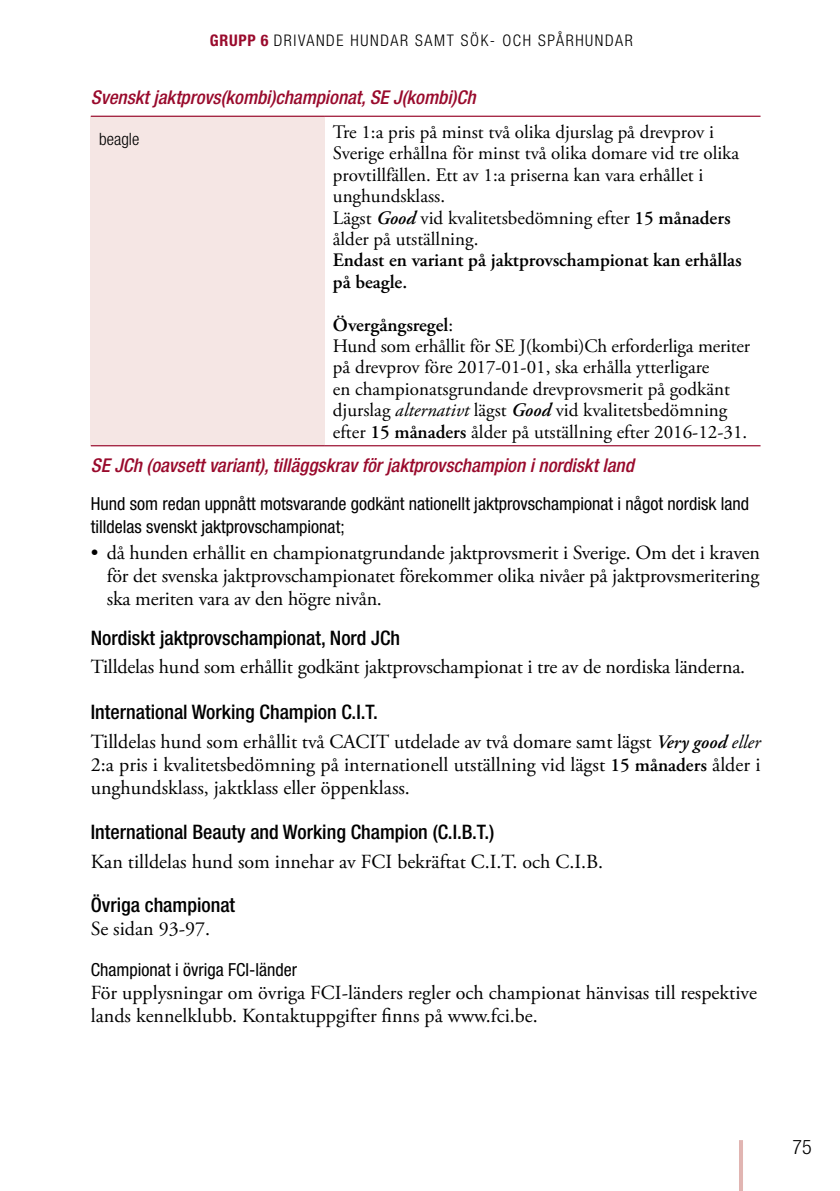
<style>
.page{position:relative;width:840px;height:1191px;background:#fff}
.page>*{position:absolute;margin:0;border:0;box-sizing:border-box;transform-origin:0 0}
.t1{font:20px/23px "Adobe Garamond Pro";color:#000;text-align:justify}
.t2{font:500 condensed 20px "Helvetica Neue LT Std";color:#000}
.t3{font:300 condensed 20px "Helvetica Neue LT Std";color:#000}
.t4{font:19px/21.4px "Adobe Garamond Pro";color:#000}
.t5{font:italic 500 condensed 19px "Helvetica Neue LT Std";color:#990a2c}
.t6{font:600 19px/21.4px "Adobe Garamond Pro";color:#000}
.t7{font:condensed 18px/23px "Helvetica Neue LT Std";color:#000}
.t8{font:300 condensed 17px "Helvetica Neue LT Std";color:#000}
.t9{font:300 condensed 16px "Helvetica Neue LT Std";letter-spacing:.1em;color:#000}
.s1{font-weight:700;color:#990a2c}
.s2{font-weight:600;font-style:italic}
.s3{font-weight:600}
.s4{font-style:italic}
.s5{font-weight:600;font-style:italic;font-size:19px}
.s6{font-style:italic;font-size:19px}
.s7{font-weight:600;font-size:19px}
</style>
<div class="page">
<svg style="left:739px;top:1140px;width:3px;height:51px"></svg>
<div style="left:91px;top:116px;width:234px;height:330px;background:#f5e6e4"></div>
<hr style="left:91px;top:116px;width:234px;height:1px;background:#990a2c">
<hr style="left:325px;top:116px;width:435px;height:1px;background:#990a2c">
<hr style="left:91px;top:445px;width:234px;height:1px;background:#990a2c">
<hr style="left:325px;top:445px;width:435px;height:1px;background:#990a2c">
<p class="t9" style="left:210px;top:31px;width:424px"><span class="s1">GRUPP 6</span> DRIVANDE HUNDAR SAMT SÖK- OCH SPÅRHUNDAR</p>
<p class="t5" style="left:91px;top:86px;width:386px">Svenskt jaktprovs(kombi)championat, SE J(kombi)Ch</p>
<p class="t8" style="left:99px;top:130px;width:41px">beagle</p>
<p class="t4" style="left:333px;top:122px;width:407px">Tre 1:a pris på minst två olika djurslag på drevprov i Sverige erhållna för minst två olika domare vid tre olika provtillfällen. Ett av 1:a priserna kan vara erhållet i unghundsklass.<br>Lägst <span class="s2">Good</span> vid kvalitetsbedömning efter <span class="s3">15 månaders </span>ålder på utställning.</p>
<p class="t6" style="left:333px;top:250px;width:410px">Endast en variant på jaktprovschampionat kan erhållas på beagle.</p>
<p class="t4" style="left:333px;top:315px;width:418px"><span class="s3">Övergångsregel</span>:<br>Hund som erhållit för SE J(kombi)Ch erforderliga meriter på drevprov före 2017-01-01, ska erhålla ytterligare<br>en championatsgrundande drevprovsmerit på godkänt djurslag <span class="s4">alternativt</span> lägst <span class="s2">Good</span> vid kvalitetsbedömning efter <span class="s3">15 månaders</span> ålder på utställning efter 2016-12-31.</p>
<p class="t5" style="left:91px;top:454px;width:544px">SE JCh (oavsett variant), tilläggskrav för jaktprovschampion i nordiskt land</p>
<p class="t7" style="left:91px;top:492px;width:659px">Hund som redan uppnått motsvarande godkänt nationellt jaktprovschampionat i något nordisk land tilldelas svenskt jaktprovschampionat;</p>
<p class="t1" style="left:107px;top:542px;width:654px;text-indent:-16px">• då hunden erhållit en championatgrundande jaktprovsmerit i Sverige. Om det i kraven för det svenska jaktprovschampionatet förekommer olika nivåer på jaktprovsmeritering ska meriten vara av den högre nivån.</p>
<p class="t2" style="left:91px;top:626px;width:311px">Nordiskt jaktprovschampionat, Nord JCh</p>
<p class="t1" style="left:91px;top:656px;width:655px">Tilldelas hund som erhållit godkänt jaktprovschampionat i tre av de nordiska länderna.</p>
<p class="t2" style="left:91px;top:700px;width:288px">International Working Champion C.I.T.</p>
<p class="t1" style="left:91px;top:730px;width:670px">Tilldelas hund som erhållit två CACIT utdelade av två domare samt lägst <span class="s5">Very good</span> <span class="s6">eller </span>2:a pris i kvalitetsbedömning på internationell utställning vid lägst <span class="s7">15 månaders</span> ålder i unghundsklass, jaktklass eller öppenklass.</p>
<p class="t2" style="left:91px;top:820px;width:405px">International Beauty and Working Champion (C.I.B.T.)</p>
<p class="t1" style="left:91px;top:850px;width:513px">Kan tilldelas hund som innehar av FCI bekräftat C.I.T. och C.I.B.</p>
<p class="t2" style="left:91px;top:892px;width:146px">Övriga championat</p>
<p class="t1" style="left:91px;top:917px;width:121px">Se sidan 93-97.</p>
<p class="t7" style="left:91px;top:957px;width:208px">Championat i övriga FCI-länder</p>
<p class="t1" style="left:91px;top:981px;width:667px">För upplysningar om övriga FCI-länders regler och championat hänvisas till respektive lands kennelklubb. Kontaktuppgifter finns på www.fci.be.</p>
<p class="t3" style="left:792px;top:1135px;width:21px">75</p>
</div>
